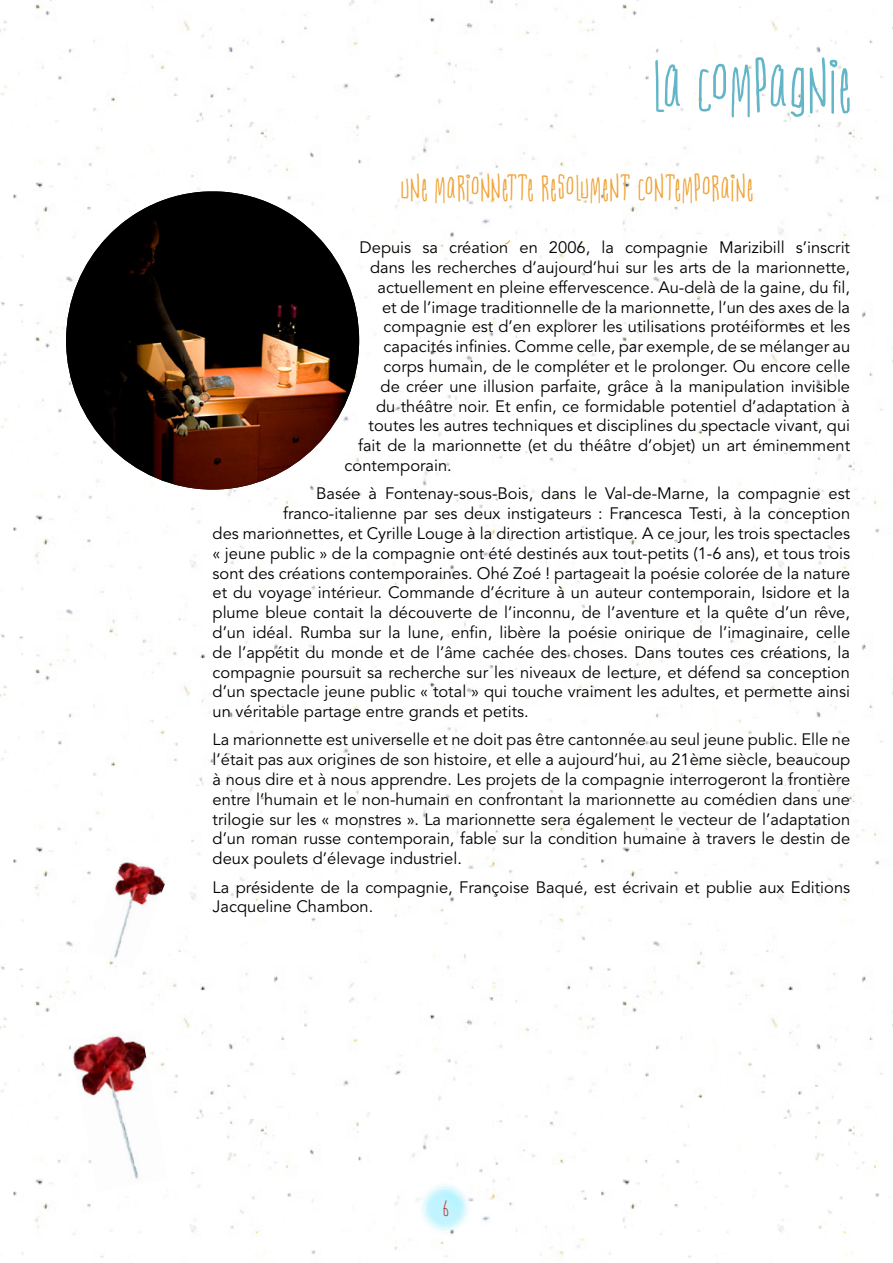
<style>
.page{position:relative;width:893px;height:1263px;background:#fff}
.page>*{position:absolute;margin:0;border:0;box-sizing:border-box;transform-origin:0 0}
.t1{font:60px "Nerve Tonic";letter-spacing:.07em;color:#62b6c7}
.t2{font:30px "Nerve Tonic";letter-spacing:.07em;color:#f0a336}
.t3{font:18px "Nerve Tonic";color:#c03135}
.t4{font:16.5px/19.8px "Avenir LT Std";color:#000;text-align:justify}
</style>
<div class="page">
<img style="left:0;top:1px;width:893px;height:1257px">
<img style="left:66px;top:192px;width:293px;height:298px">
<img style="left:419px;top:1180px;width:59px;height:57px">
<img style="left:70px;top:1029px;width:98px;height:163px">
<img style="left:87px;top:856px;width:82px;height:113px">
<svg style="left:505px;top:239px;width:5px;height:7px"></svg>
<h1 class="t1" style="left:654px;top:56px;width:198px">LA COMPAGNIE</h1>
<h2 class="t2" style="left:401px;top:172px;width:353px">UNE MARIONNETTE RESOLUMENT CONTEMPORAINE</h2>
<p class="t4" style="left:360px;top:238px;width:492px">Depuis sa création en 2006, la compagnie Marizibill s’inscrit</p>
<p class="t4" style="left:370px;top:258px;width:481px">dans les recherches d’aujourd’hui sur les arts de la marionnette,</p>
<p class="t4" style="left:378px;top:278px;width:474px">actuellement en pleine effervescence. Au-delà de la gaine, du fil,</p>
<p class="t4" style="left:382px;top:297px;width:470px">et de l’image traditionnelle de la marionnette, l’un des axes de la</p>
<p class="t4" style="left:384px;top:317px;width:468px">compagnie est d’en explorer les utilisations protéiformes et les</p>
<p class="t4" style="left:384px;top:337px;width:468px">capacités infinies. Comme celle, par exemple, de se mélanger au</p>
<p class="t4" style="left:384px;top:357px;width:468px">corps humain, de le compléter et le prolonger. Ou encore celle</p>
<p class="t4" style="left:381px;top:377px;width:471px">de créer une illusion parfaite, grâce à la manipulation invisible</p>
<p class="t4" style="left:376px;top:396px;width:475px">du théâtre noir. Et enfin, ce formidable potentiel d’adaptation à</p>
<p class="t4" style="left:369px;top:416px;width:483px">toutes les autres techniques et disciplines du spectacle vivant, qui</p>
<p class="t4" style="left:358px;top:436px;width:494px">fait de la marionnette (et du théâtre d’objet) un art éminemment</p>
<p class="t4" style="left:345px;top:456px;width:109px">contemporain.</p>
<p class="t4" style="left:316px;top:484px;width:536px">Basée à Fontenay-sous-Bois, dans le Val-de-Marne, la compagnie est</p>
<p class="t4" style="left:283px;top:504px;width:569px">franco-italienne par ses deux instigateurs : Francesca Testi, à la conception</p>
<p class="t4" style="left:213px;top:524px;width:639px">des marionnettes, et Cyrille Louge à la direction artistique. A ce jour, les trois spectacles</p>
<p class="t4" style="left:213px;top:544px;width:639px">« jeune public » de la compagnie ont été destinés aux tout-petits (1-6 ans), et tous trois</p>
<p class="t4" style="left:213px;top:563px;width:639px">sont des créations contemporaines. Ohé Zoé ! partageait la poésie colorée de la nature</p>
<p class="t4" style="left:213px;top:583px;width:639px">et du voyage intérieur. Commande d’écriture à un auteur contemporain, Isidore et la</p>
<p class="t4" style="left:213px;top:603px;width:639px">plume bleue contait la découverte de l’inconnu, de l’aventure et la quête d’un rêve,</p>
<p class="t4" style="left:213px;top:623px;width:639px">d’un idéal. Rumba sur la lune, enfin, libère la poésie onirique de l’imaginaire, celle</p>
<p class="t4" style="left:213px;top:643px;width:639px">de l’appétit du monde et de l’âme cachée des choses. Dans toutes ces créations, la</p>
<p class="t4" style="left:213px;top:662px;width:639px">compagnie poursuit sa recherche sur les niveaux de lecture, et défend sa conception</p>
<p class="t4" style="left:213px;top:682px;width:639px">d’un spectacle jeune public « total » qui touche vraiment les adultes, et permette ainsi</p>
<p class="t4" style="left:213px;top:702px;width:318px">un véritable partage entre grands et petits.</p>
<p class="t4" style="left:213px;top:730px;width:639px">La marionnette est universelle et ne doit pas être cantonnée au seul jeune public. Elle ne l’était pas aux origines de son histoire, et elle a aujourd’hui, au 21ème siècle, beaucoup à nous dire et à nous apprendre. Les projets de la compagnie interrogeront la frontière entre l’humain et le non-humain en confrontant la marionnette au comédien dans une trilogie sur les « monstres ». La marionnette sera également le vecteur de l’adaptation d’un roman russe contemporain, fable sur la condition humaine à travers le destin de deux poulets d’élevage industriel.</p>
<p class="t4" style="left:213px;top:877px;width:639px">La présidente de la compagnie, Françoise Baqué, est écrivain et publie aux Editions<br>Jacqueline Chambon.</p>
<p class="t3" style="left:443px;top:1200px;width:6px">6</p>
</div>
